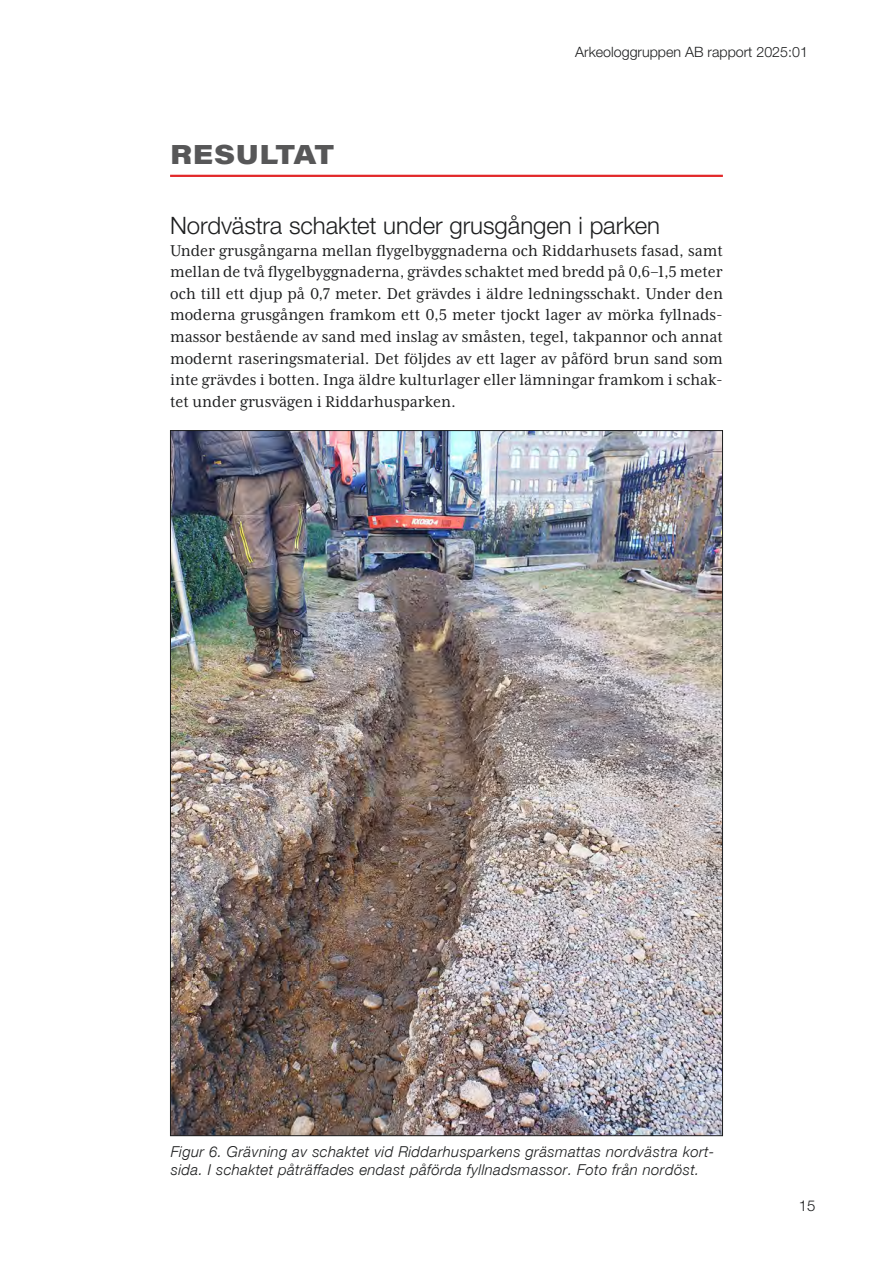
<style>
.page{position:relative;width:893px;height:1263px;background:#fff}
.page>*{position:absolute;margin:0;border:0;box-sizing:border-box;transform-origin:0 0}
.t1{font:900 27px "Acumin Pro Wide";letter-spacing:.02em;color:#575758}
.t2{font:300 24px "Helvetica Neue";color:#1d1e1f}
.t3{font:18px/21.6px "Mrs Eaves XL Serif Nar OT";color:#1d1e1f;text-align:justify}
.t4{font:italic 300 15px/18px "Helvetica Neue";letter-spacing:.025em;color:#1d1e1f}
.t5{font:300 15px "Helvetica Neue";color:#1d1e1f}
.t6{font:300 14.25px "Helvetica Neue";color:#1d1e1f}
</style>
<div class="page">
<hr style="left:170px;top:175px;width:553px;height:2px;background:#e3292a">
<img style="left:172px;top:432px;width:549px;height:702px">
<h1 class="t1" style="left:170px;top:135px;width:165px">RESULTAT</h1>
<p class="t6" style="left:575px;top:43px;width:234px">Arkeologgruppen AB rapport 2025:01</p>
<h2 class="t2" style="left:170px;top:211px;width:492px">Nordvästra schaktet under grusgången i parken</h2>
<p class="t3" style="left:170px;top:239px;width:554px">Under grusgångarna mellan flygelbyggnaderna och Riddarhusets fasad, samt mellan de två flygelbyggnaderna, grävdes schaktet med bredd på 0,6–1,5 meter och till ett djup på 0,7 meter. Det grävdes i äldre ledningsschakt. Under den moderna grusgången framkom ett 0,5 meter tjockt lager av mörka fyllnads&shy;massor bestående av sand med inslag av småsten, tegel, takpannor och annat modernt raseringsmaterial. Det följdes av ett lager av påförd brun sand som inte grävdes i botten. Inga äldre kulturlager eller lämningar framkom i schak&shy;tet under grusvägen i Riddarhusparken.</p>
<p class="t4" style="left:171px;top:1142px;width:545px">Figur 6. Grävning av schaktet vid Riddarhusparkens gräsmattas nordvästra kort&shy;sida. I schaktet påträffades endast påförda fyllnadsmassor. Foto från nordöst.</p>
<p class="t5" style="left:799px;top:1196px;width:18px">15</p>
</div>
